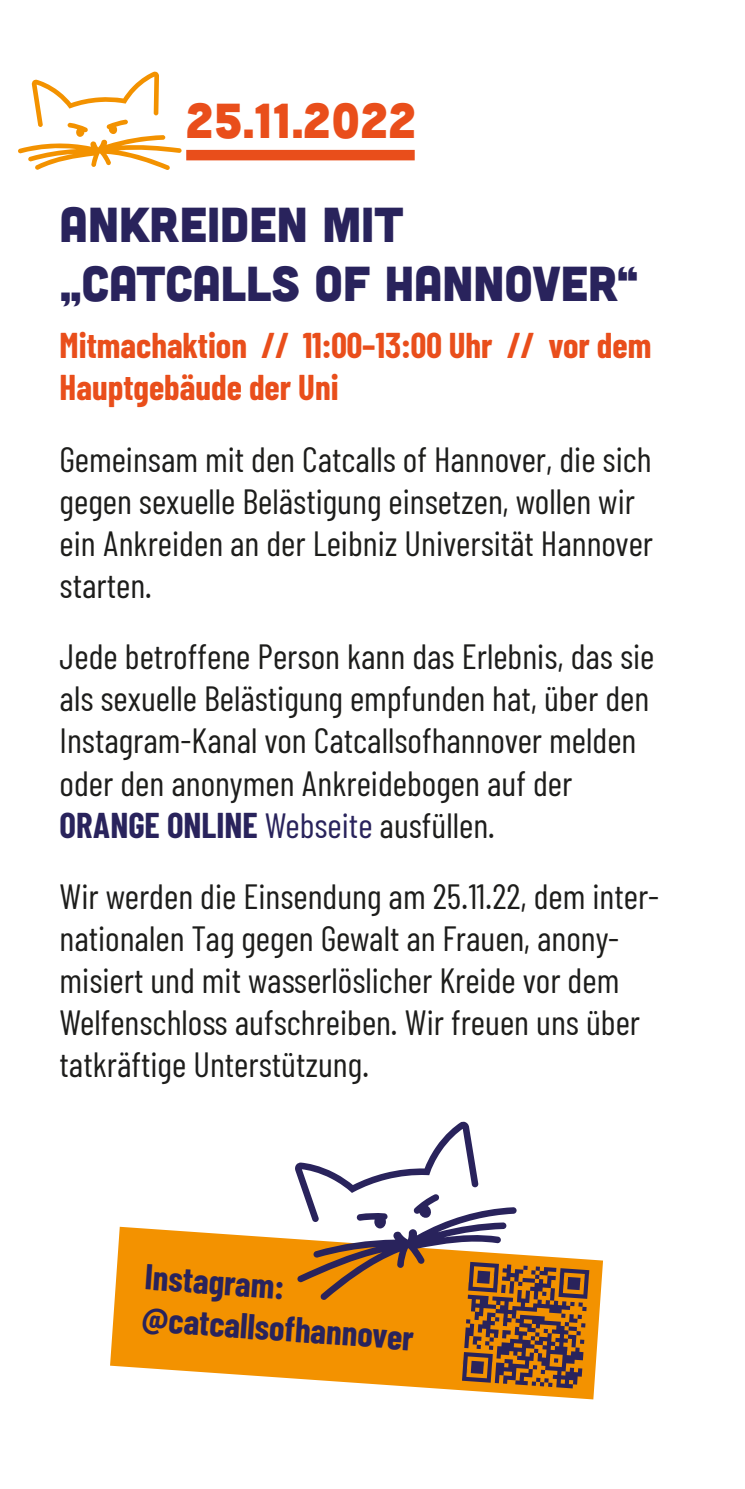
<style>
.page{position:relative;width:745px;height:1489px;background:#fff}
.page>*{position:absolute;margin:0;border:0;box-sizing:border-box;transform-origin:0 0}
.H1_-_Veranstaltung{font:49px/58.8px "Cubano Sharp";color:#29235c}
.H1_-_Veranstaltung-2{font:49px "Cubano Sharp";color:#e94e1b}
.P_-_Fließtext_Barlow{font:35px/42px "Barlow Condensed";color:#1d1d1b}
.H3_-_Eventdetails{font:700 35px/42px "Barlow Condensed";color:#e94e1b}
.H3_-_Eventdetails-2{font:700 35px/42px "Barlow Condensed";color:#29235c}
.s1{font-weight:700;color:#29235c}
.s2{color:#29235c}
</style>
<div class="page">
<svg style="left:110px;top:1226px;width:492px;height:173px;fill:#f39200"></svg>
<div style="left:186px;top:150px;width:228px;height:10px;background:#e94e1b"></div>
<svg style="left:294px;top:1121px;width:294px;height:267px"></svg>
<svg style="left:18px;top:71px;width:164px;height:99px"></svg>
<p class="H1_-_Veranstaltung-2" style="left:186px;top:89px;width:232px">25.11.2022</p>
<p class="H1_-_Veranstaltung" style="left:60px;top:193px;width:580px">ANKREIDEN MIT „CATCALLS OF HANNOVER“</p>
<p class="H3_-_Eventdetails" style="left:60px;top:323px;width:593px">Mitmachaktion // 11:00–13:00 Uhr // vor dem<br>Hauptgebäude der Uni</p>
<p class="P_-_Fließtext_Barlow" style="left:60px;top:437px;width:594px">Gemeinsam mit den Catcalls of Hannover, die sich gegen sexuelle Belästigung einsetzen, wollen wir ein Ankreiden an der Leibniz Universität Hannover starten.</p>
<p class="P_-_Fließtext_Barlow" style="left:60px;top:635px;width:596px">Jede betroffene Person kann das Erlebnis, das sie als sexuelle Belästigung empfunden hat, über den Instagram-Kanal von Catcallsofhannover melden oder den anonymen Ankreidebogen auf der <span class="s1">ORANGE ONLINE</span> <span class="s2">Webseite</span> ausfüllen.</p>
<p class="P_-_Fließtext_Barlow" style="left:60px;top:874px;width:600px">Wir werden die Einsendung am 25.11.22, dem inter&shy;nationalen Tag gegen Gewalt an Frauen, anony&shy;misiert und mit wasserlöslicher Kreide vor dem Welfenschloss aufschreiben. Wir freuen uns über tatkräftige Unterstützung.</p>
<p class="H3_-_Eventdetails-2" style="left:146px;top:1254px;width:273px;rotate:4deg">Instagram: @catcallsofhannover</p>
</div>
